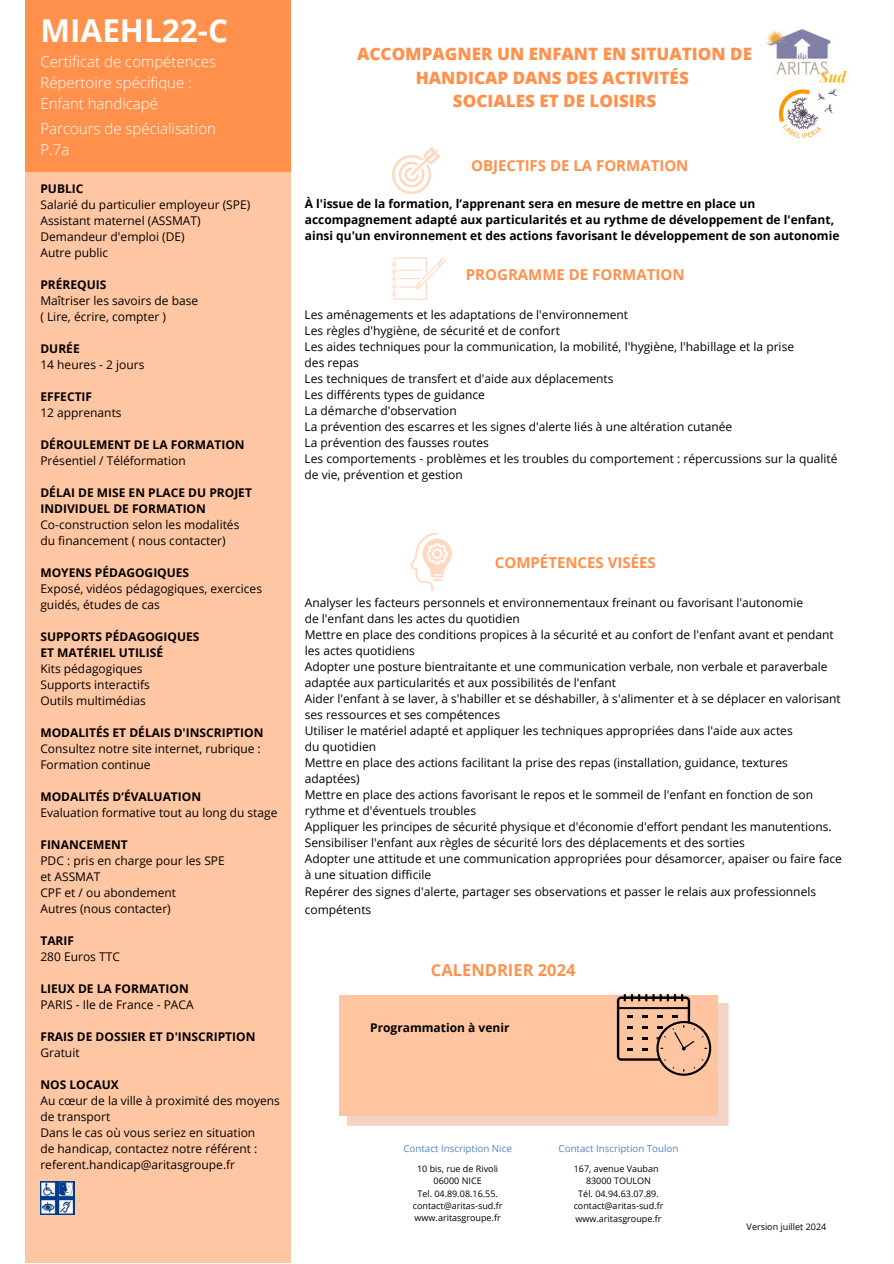
<style>
.page{position:relative;width:894px;height:1264px;background:#fff}
.page>*{position:absolute;margin:0;border:0;box-sizing:border-box;transform-origin:0 0}
.t1{font:700 31.5px "Open Sans";color:#fff}
.t2{font:800 17.1px/23.7px "Open Sans";color:#ff914d;text-align:center}
.t3{font:700 16.5px "Open Sans";color:#ff914d}
.t4{font:300 15px/20.7px "Open Sans";color:#fff}
.t5{font:700 15px "Open Sans";color:#ff914d}
.t6{font:12px/16px "Open Sans";color:#000}
.t7{font:700 12px/16px "Open Sans";color:#000}
.t8{font:9.75px "Open Sans";color:#5285c0}
.t9{font:9px "Open Sans";color:#000}
</style>
<div class="page">
<div style="left:25px;top:111px;width:266px;height:1152px;background:#ffc6a4"></div>
<div style="left:25px;top:0;width:265px;height:171px;background:#ff914d"></div>
<svg style="left:347px;top:1002px;width:381px;height:123px;background:#f5d1c2"></svg>
<div style="left:339px;top:995px;width:378px;height:120px;background:#ffc4a0"></div>
<svg style="left:616px;top:994px;width:95px;height:81px"></svg>
<svg style="left:392px;top:147px;width:48px;height:47px"></svg>
<svg style="left:391px;top:257px;width:54px;height:43px"></svg>
<svg style="left:410px;top:532px;width:42px;height:59px"></svg>
<img style="left:40px;top:1181px;width:34px;height:33px">
<img style="left:779px;top:89px;width:57px;height:50px">
<img style="left:767px;top:29px;width:80px;height:55px">
<h5 class="t1" style="left:40px;top:8px;width:189px">MIAEHL22-C</h5>
<h5 class="t4" style="left:40px;top:51px;width:177px">Certificat de compétences<br>Répertoire spécifique :<br>Enfant handicapé</h5>
<p class="t4" style="left:40px;top:118px;width:177px">Parcours de spécialisation<br>P.7a</p>
<p class="t7" style="left:40px;top:180px;width:45px">PUBLIC</p>
<p class="t6" style="left:40px;top:196px;width:211px">Salarié du particulier employeur (SPE)<br>Assistant maternel (ASSMAT)<br>Demandeur d'emploi (DE)<br>Autre public</p>
<p class="t7" style="left:40px;top:276px;width:67px">PRÉREQUIS</p>
<p class="t6" style="left:40px;top:292px;width:159px">Maîtriser les savoirs de base ( Lire, écrire, compter )</p>
<p class="t7" style="left:40px;top:340px;width:41px">DURÉE</p>
<p class="t6" style="left:40px;top:356px;width:105px">14 heures - 2 jours</p>
<p class="t7" style="left:40px;top:388px;width:53px">EFFECTIF</p>
<p class="t6" style="left:40px;top:404px;width:83px">12 apprenants</p>
<p class="t7" style="left:40px;top:436px;width:206px">DÉROULEMENT DE LA FORMATION</p>
<p class="t6" style="left:40px;top:452px;width:147px">Présentiel / Téléformation</p>
<p class="t7" style="left:40px;top:484px;width:213px">DÉLAI DE MISE EN PLACE DU PROJET<br>INDIVIDUEL DE FORMATION</p>
<p class="t6" style="left:40px;top:516px;width:200px">Co-construction selon les modalités du financement ( nous contacter)</p>
<p class="t7" style="left:40px;top:564px;width:150px">MOYENS PÉDAGOGIQUES</p>
<p class="t6" style="left:40px;top:580px;width:223px">Exposé, vidéos pédagogiques, exercices guidés, études de cas</p>
<p class="t7" style="left:40px;top:628px;width:161px">SUPPORTS PÉDAGOGIQUES<br>ET MATÉRIEL UTILISÉ</p>
<p class="t6" style="left:40px;top:660px;width:111px">Kits pédagogiques<br>Supports interactifs<br>Outils multimédias</p>
<p class="t7" style="left:40px;top:724px;width:224px">MODALITÉS ET DÉLAIS D'INSCRIPTION</p>
<p class="t6" style="left:40px;top:740px;width:222px">Consultez notre site internet, rubrique :<br>Formation continue</p>
<p class="t7" style="left:40px;top:788px;width:162px">MODALITÉS D’ÉVALUATION</p>
<p class="t6" style="left:40px;top:804px;width:238px">Evaluation formative tout au long du stage</p>
<p class="t7" style="left:40px;top:836px;width:89px">FINANCEMENT</p>
<p class="t6" style="left:40px;top:852px;width:186px">PDC : pris en charge pour les SPE et ASSMAT<br>CPF et / ou abondement<br>Autres (nous contacter)</p>
<p class="t7" style="left:40px;top:932px;width:35px">TARIF</p>
<p class="t6" style="left:40px;top:948px;width:81px">280 Euros TTC</p>
<p class="t7" style="left:40px;top:980px;width:150px">LIEUX DE LA FORMATION</p>
<p class="t6" style="left:40px;top:996px;width:155px">PARIS - Ile de France - PACA</p>
<p class="t7" style="left:40px;top:1028px;width:216px">FRAIS DE DOSSIER ET D'INSCRIPTION</p>
<p class="t6" style="left:40px;top:1044px;width:41px">Gratuit</p>
<p class="t7" style="left:40px;top:1076px;width:80px">NOS LOCAUX</p>
<p class="t6" style="left:40px;top:1092px;width:241px">Au cœur de la ville à proximité des moyens de transport<br>Dans le cas où vous seriez en situation<br>de handicap, contactez notre référent : referent.handicap@aritasgroupe.fr</p>
<h3 class="t2" style="left:357px;top:41px;width:396px">ACCOMPAGNER UN ENFANT EN SITUATION DE<br>HANDICAP DANS DES ACTIVITÉS<br>SOCIALES ET DE LOISIRS</h3>
<p class="t5" style="left:471px;top:155px;width:219px">OBJECTIFS DE LA FORMATION</p>
<p class="t7" style="left:305px;top:195px;width:536px">À l'issue de la formation, l’apprenant sera en mesure de mettre en place un accompagnement adapté aux particularités et au rythme de développement de l'enfant, ainsi qu'un environnement et des actions favorisant le développement de son autonomie</p>
<p class="t5" style="left:465px;top:264px;width:220px">PROGRAMME DE FORMATION</p>
<p class="t6" style="left:304px;top:306px;width:534px">Les aménagements et les adaptations de l'environnement<br>Les règles d'hygiène, de sécurité et de confort<br>Les aides techniques pour la communication, la mobilité, l'hygiène, l'habillage et la prise<br>des repas<br>Les techniques de transfert et d'aide aux déplacements<br>Les différents types de guidance<br>La démarche d'observation<br>La prévention des escarres et les signes d'alerte liés à une altération cutanée<br>La prévention des fausses routes<br>Les comportements - problèmes et les troubles du comportement : répercussions sur la qualité de vie, prévention et gestion</p>
<h1 class="t5" style="left:494px;top:551px;width:162px">COMPÉTENCES VISÉES</h1>
<p class="t6" style="left:305px;top:594px;width:538px">Analyser les facteurs personnels et environnementaux freinant ou favorisant l'autonomie<br>de l'enfant dans les actes du quotidien<br>Mettre en place des conditions propices à la sécurité et au confort de l'enfant avant et pendant les actes quotidiens<br>Adopter une posture bientraitante et une communication verbale, non verbale et paraverbale adaptée aux particularités et aux possibilités de l'enfant<br>Aider l'enfant à se laver, à s'habiller et se déshabiller, à s'alimenter et à se déplacer en valorisant ses ressources et ses compétences<br>Utiliser le matériel adapté et appliquer les techniques appropriées dans l'aide aux actes<br>du quotidien<br>Mettre en place des actions facilitant la prise des repas (installation, guidance, textures adaptées)<br>Mettre en place des actions favorisant le repos et le sommeil de l'enfant en fonction de son rythme et d'éventuels troubles<br>Appliquer les principes de sécurité physique et d'économie d'effort pendant les manutentions.<br>Sensibiliser l'enfant aux règles de sécurité lors des déplacements et des sorties<br>Adopter une attitude et une communication appropriées pour désamorcer, apaiser ou faire face à une situation difficile<br>Repérer des signes d'alerte, partager ses observations et passer le relais aux professionnels compétents</p>
<h3 class="t3" style="left:431px;top:958px;width:146px">CALENDRIER 2024</h3>
<h2 class="t7" style="left:370px;top:1019px;width:141px">Programmation à venir</h2>
<h6 class="t8" style="left:403px;top:1141px;width:110px">Contact Inscription Nice</h6>
<h1 class="t9" style="left:417px;top:1162px;width:83px">10 bis, rue de Rivoli</h1>
<p class="t9" style="left:433px;top:1174px;width:50px">06000 NICE</p>
<h5 class="t9" style="left:417px;top:1187px;width:82px">Tel. 04.89.08.16.55.</h5>
<p class="t9" style="left:412px;top:1199px;width:91px">contact@aritas-sud.fr</p>
<p class="t9" style="left:414px;top:1211px;width:88px">www.aritasgroupe.fr</p>
<p class="t8" style="left:558px;top:1141px;width:121px">Contact Inscription Toulon</p>
<p class="t9" style="left:573px;top:1162px;width:86px">167, avenue Vauban</p>
<p class="t9" style="left:586px;top:1174px;width:67px">83000 TOULON</p>
<p class="t9" style="left:578px;top:1187px;width:82px">Tél. 04.94.63.07.89.</p>
<p class="t9" style="left:573px;top:1199px;width:91px">contact@aritas-sud.fr</p>
<p class="t9" style="left:575px;top:1212px;width:88px">www.aritasgroupe.fr</p>
<h6 class="t9" style="left:746px;top:1219px;width:81px">Version juillet 2024</h6>
</div>
